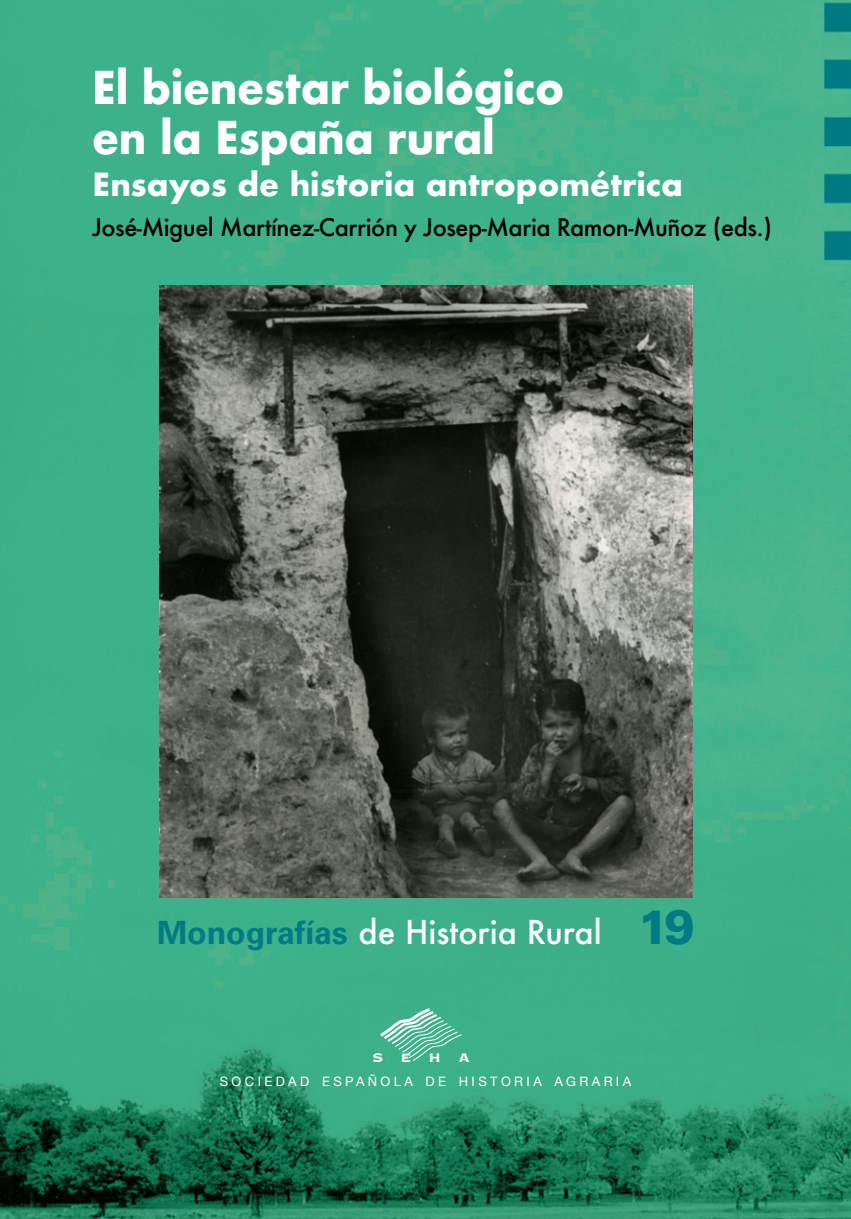
<style>
.page{position:relative;width:851px;height:1219px;background:#fff}
.page>*{position:absolute;margin:0;border:0;box-sizing:border-box;transform-origin:0 0}
.t1{font:900 48px "Univers LT Std";color:#007b85;scale:.95 1}
.t2{font:700 44px/50px "Futura";letter-spacing:-.01em;color:#fff;scale:.95 1}
.t3{font:500 32px "Futura";color:#fff}
.t4{font:700 31px "Futura";color:#fff}
.t5{font:500 23.6px "Futura";letter-spacing:-.02em;color:#000}
.t6{font:700 16px "Copperplate";color:#fff}
.t7{font:13px "Helvetica Neue";letter-spacing:.26em;color:#fff}
.s1{font-family:"Univers LT Std";font-weight:700;color:#007b85}
</style>
<div class="page">
<img style="left:0;top:0;width:850px;height:1219px">
<svg style="left:378px;top:1006px;width:84px;height:55px"></svg>
<img style="left:159px;top:285px;width:533px;height:612px">
<p class="t2" style="left:92px;top:63px;width:498px">El bienestar biológico en la España rural</p>
<p class="t4" style="left:93px;top:162px;width:591px">Ensayos de historia antropométrica</p>
<p class="t5" style="left:92px;top:211px;width:681px">José-Miguel Martínez-Carrión y Josep-Maria Ramon-Muñoz (eds.)</p>
<p class="t3" style="left:157px;top:910px;width:446px"><span class="s1">Monografías</span> de Historia Rural</p>
<p class="t1" style="left:638px;top:896px;width:61px">19</p>
<p class="t6" style="left:372px;top:1047px;width:99px">SEHA</p>
<p class="t7" style="left:220px;top:1074px;width:413px">SOCIEDAD ESPAÑOLA DE HISTORIA AGRARIA</p>
</div>
